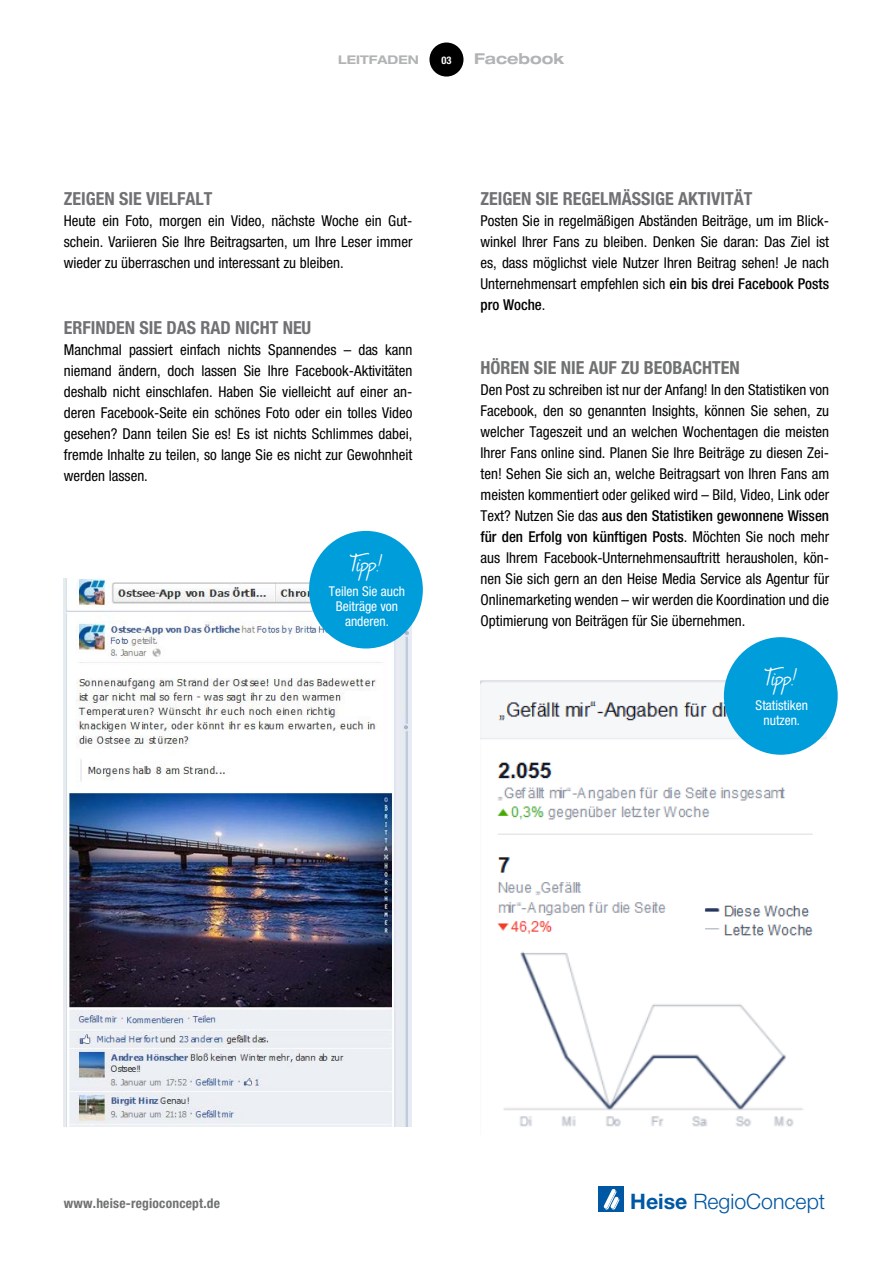
<style>
.page{position:relative;width:893px;height:1263px;background:#fff}
.page>*{position:absolute;margin:0;border:0;box-sizing:border-box;transform-origin:0 0}
.t1{font:27px "Journal";letter-spacing:-.055em;color:#fff}
.t2{font:300 21.3px "Helvetica Neue";color:#0057a3}
.t3{font:700 condensed 18px "Helvetica Neue";color:#707172}
.t4{font:condensed 15px/21px "Helvetica Neue";color:#000;text-align:justify}
.t5{font:700 expanded 15px "Helvetica Neue";color:#b1b3b4}
.t6{font:condensed 13.5px/15px "Helvetica Neue";color:#fff;text-align:center}
.t7{font:700 condensed 13.5px "Helvetica Neue";letter-spacing:.015em;color:#707172}
.t8{font:700 expanded 12px "Helvetica Neue";color:#b1b3b4}
.t9{font:700 condensed 10.5px "Helvetica Neue";color:#fff}
.s1{font-weight:500}
.s2{font-weight:700}
</style>
<div class="page">
<div style="left:429px;top:43px;width:34px;height:34px;background:#000;border-radius:50%"></div>
<img style="left:64px;top:578px;width:347px;height:548px">
<div style="left:309px;top:531px;width:114px;height:117px;background:#009ddb;border-radius:50%"></div>
<img style="left:480px;top:680px;width:346px;height:447px">
<div style="left:724px;top:637px;width:114px;height:118px;background:#009ddb;border-radius:50%"></div>
<div style="left:598px;top:1186px;width:26px;height:26px;background:#0057a3"></div>
<svg style="left:603px;top:1189px;width:17px;height:21px"></svg>
<p class="t8" style="left:338px;top:52px;width:82px">LEITFADEN</p>
<p class="t5" style="left:474px;top:49px;width:92px">Facebook</p>
<p class="t9" style="left:441px;top:54px;width:12px">03</p>
<p class="t3" style="left:64px;top:188px;width:150px">ZEIGEN SIE VIELFALT</p>
<p class="t4" style="left:64px;top:210px;width:350px">Heute ein Foto, morgen ein Video, nächste Woche ein Gut&shy;schein. Variieren Sie Ihre Beitragsarten, um Ihre Leser immer wieder zu überraschen und interessant zu bleiben.</p>
<p class="t3" style="left:64px;top:316px;width:249px">ERFINDEN SIE DAS RAD NICHT NEU</p>
<p class="t4" style="left:64px;top:339px;width:350px">Manchmal passiert einfach nichts Spannendes – das kann niemand ändern, doch lassen Sie Ihre Facebook-Aktivitäten deshalb nicht einschlafen. Haben Sie vielleicht auf einer an&shy;deren Facebook-Seite ein schönes Foto oder ein tolles Video gesehen? Dann teilen Sie es! Es ist nichts Schlimmes dabei, fremde Inhalte zu teilen, so lange Sie es nicht zur Gewohnheit werden lassen.</p>
<h1 class="t1" style="left:350px;top:545px;width:33px">Tipp!</h1>
<p class="t6" style="left:329px;top:584px;width:78px">Teilen Sie auch<br>Beiträge von anderen.</p>
<p class="t3" style="left:480px;top:188px;width:273px">ZEIGEN SIE REGELMÄSSIGE AKTIVITÄT</p>
<p class="t4" style="left:480px;top:210px;width:350px">Posten Sie in regelmäßigen Abständen Beiträge, um im Blick&shy;winkel Ihrer Fans zu bleiben. Denken Sie daran: Das Ziel ist es, dass möglichst viele Nutzer Ihren Beitrag sehen! Je nach Unternehmensart empfehlen sich <span class="s1">ein bis drei Facebook Posts pro Woche</span>.</p>
<p class="t3" style="left:480px;top:357px;width:261px">HÖREN SIE NIE AUF ZU BEOBACHTEN</p>
<p class="t4" style="left:480px;top:379px;width:350px">Den Post zu schreiben ist nur der Anfang! In den Statistiken von Facebook, den so genannten Insights, können Sie sehen, zu welcher Tageszeit und an welchen Wochentagen die meisten Ihrer Fans online sind. Planen Sie Ihre Beiträge zu diesen Zei&shy;ten! Sehen Sie sich an, welche Beitragsart von Ihren Fans am meisten kommentiert oder geliked wird – Bild, Video, Link oder Text? Nutzen Sie das <span class="s1">aus den Statistiken gewonnene Wissen für den Erfolg von künftigen Posts</span>. Möchten Sie noch mehr aus Ihrem Facebook-Unternehmensauftritt herausholen, kön&shy;nen Sie sich gern an den Heise Media Service als Agentur für Onlinemarketing wenden – wir werden die Koordination und die Optimierung von Beiträgen für Sie übernehmen.</p>
<h1 class="t1" style="left:765px;top:659px;width:33px">Tipp!</h1>
<p class="t6" style="left:756px;top:698px;width:54px">Statistiken nutzen.</p>
<p class="t7" style="left:64px;top:1195px;width:158px">www.heise-regioconcept.de</p>
<h2 class="t2" style="left:630px;top:1188px;width:196px"><span class="s2">Heise</span> RegioConcept</h2>
</div>
